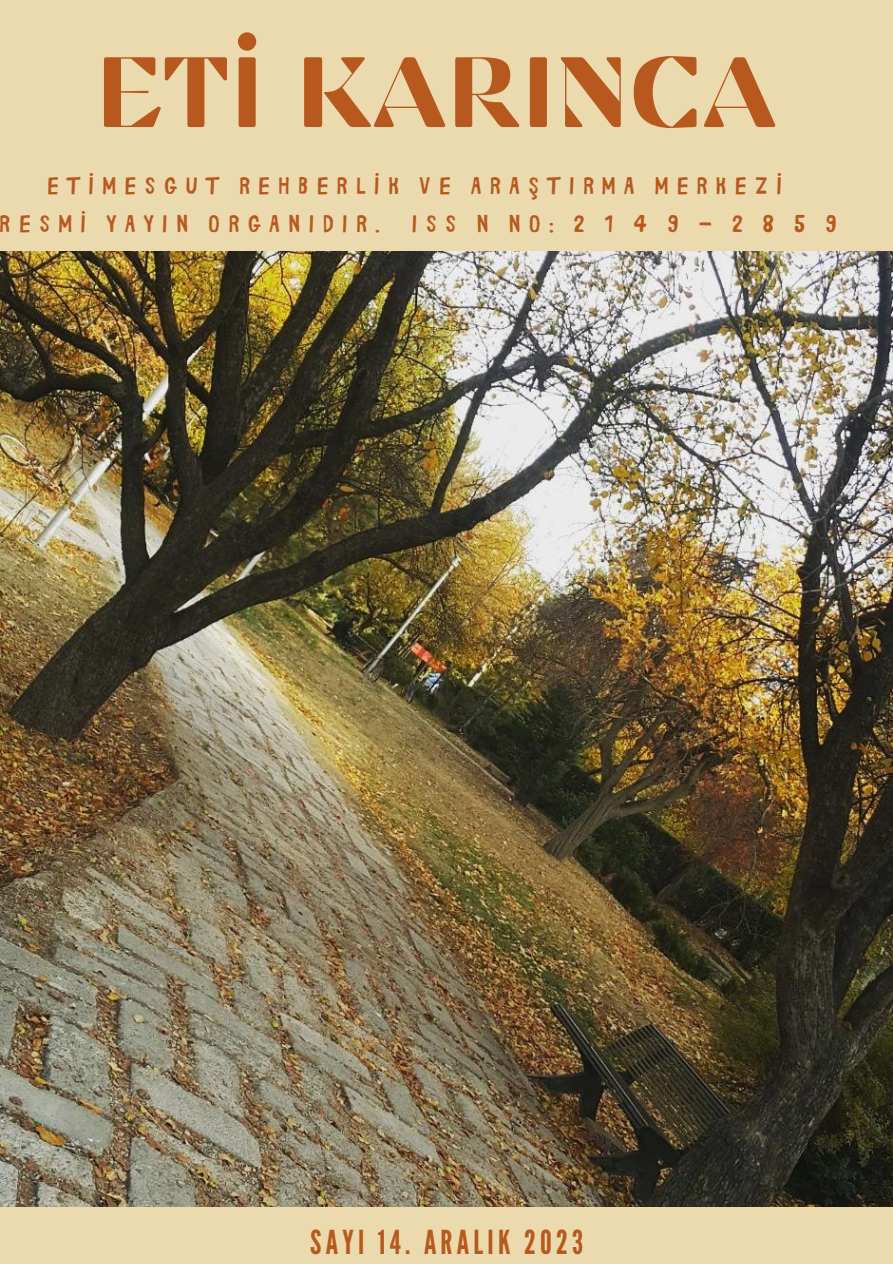
<style>
.page{position:relative;width:893px;height:1264px;background:#fff}
.page>*{position:absolute;margin:0;border:0;box-sizing:border-box;transform-origin:0 0}
.t1{font:99.6px "Findel Display";color:#b7591f}
.t2{font:33px "League Gothic";letter-spacing:.13em;color:#b7591f}
.t3{font:24px "Bike Park";letter-spacing:.335em;color:#b7591f}
.t4{font:24px "Bike Park";letter-spacing:.825em;color:#b7591f}
</style>
<div class="page">
<div style="left:0;top:0;width:892px;height:1263px;background:#ebdaae"></div>
<img style="left:0;top:251px;width:892px;height:955px">
<p class="t1" style="left:95px;top:34px;width:682px">ETİ KARINCA</p>
<p class="t3" style="left:47px;top:165px;width:737px">ETİMESGUT REHBERLİK VE ARAŞTIRMA MERKEZİ</p>
<p class="t3" style="left:0;top:203px;width:381px">RESMİ YAYIN ORGANIDIR.</p>
<p class="t4" style="left:411px;top:203px;width:426px">ISSNNO:2149-2859</p>
<p class="t2" style="left:310px;top:1223px;width:274px">SAYI 14. ARALIK 2023</p>
</div>
